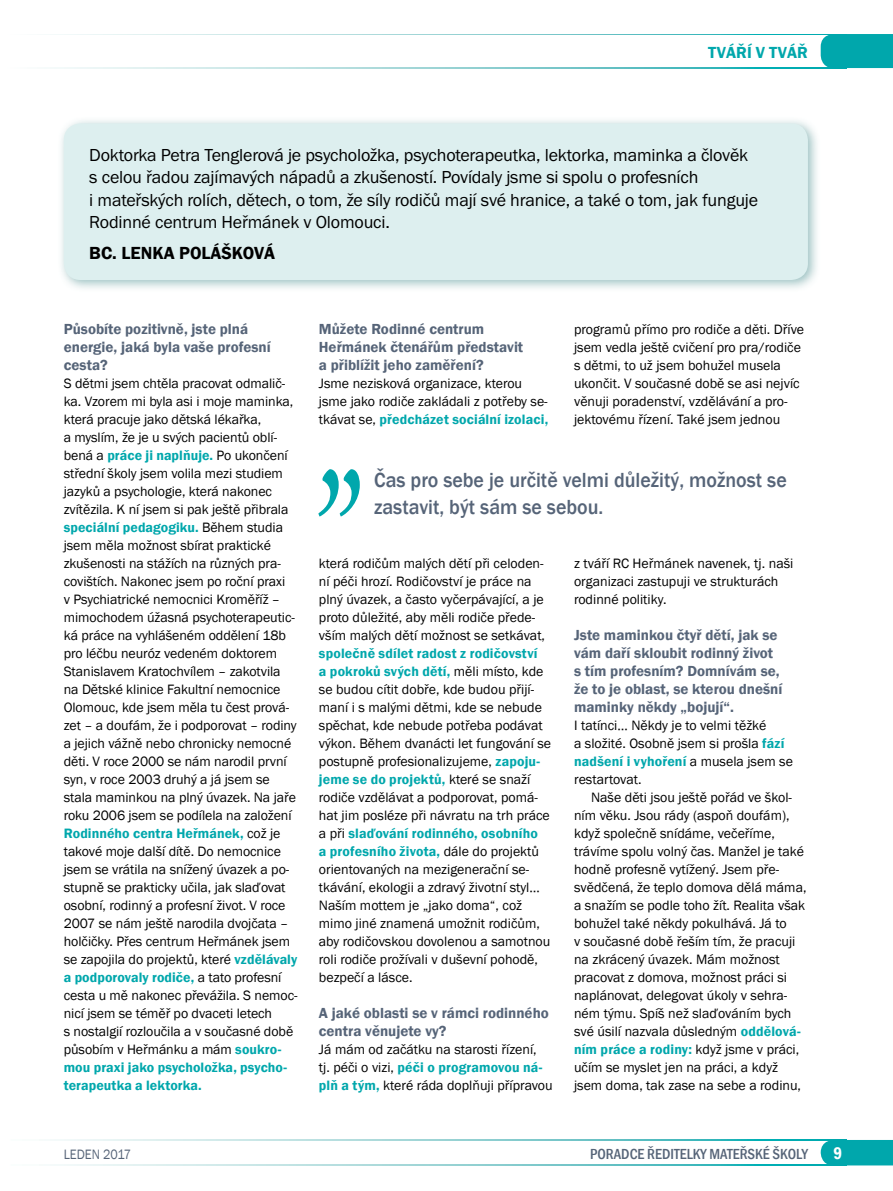
<style>
.page{position:relative;width:893px;height:1191px;background:#fff}
.page>*{position:absolute;margin:0;border:0;box-sizing:border-box;transform-origin:0 0}
.t1{font:249px "Arno Pro Display";color:#00a7ac;scale:.7 1}
.t2{font:500 21px/27px "Franklin Gothic";color:#566478;scale:.95 1}
.t3{font:18px/22.5px "Franklin Got Itc TOT Boo";letter-spacing:-.01em;color:#000}
.t4{font:600 18px "Franklin Gothic";color:#000}
.t5{font:600 condensed 17.25px "Franklin Gothic";color:#fff}
.t6{font:600 16.5px "Franklin Gothic";letter-spacing:.035em;color:#00a7ac}
.t7{font:600 15px/18px "Franklin Gothic";color:#566478}
.t8{font:500 condensed 15px "Franklin Gothic";color:#566478}
.t9{font:13.95px/18px "Franklin Gothic";color:#000}
.t10{font:13.95px "Franklin Gothic";color:#566478;scale:.9 1}
.s1{font-weight:600;color:#00a7ac}
</style>
<div class="page">
<svg style="left:54px;top:1140px;width:767px;height:1px"></svg>
<svg style="left:54px;top:1164px;width:767px;height:1px"></svg>
<svg style="left:54px;top:67px;width:767px;height:1px"></svg>
<svg style="left:54px;top:34px;width:767px;height:1px"></svg>
<div style="left:821px;top:1140px;width:72px;height:25px;background:#00a7ac"></div>
<div style="left:821px;top:34px;width:72px;height:34px;background:#00a7ac"></div>
<img style="left:61px;top:120px;width:756px;height:169px">
<div style="left:64px;top:123px;width:744px;height:157px;background:#ddefef;border-radius:17px"></div>
<p class="t6" style="left:708px;top:42px;width:101px">tváří v tvář</p>
<p class="t3" style="left:89px;top:144px;width:670px">Doktorka Petra Tenglerová je psycholožka, psychoterapeutka, lektorka, maminka a člověk s celou řadou zajímavých nápadů a zkušeností. Povídaly jsme si spolu o profesních<br>i mateřských rolích, dětech, o tom, že síly rodičů mají své hranice, a také o tom, jak funguje Rodinné centrum Heřmánek v Olomouci.</p>
<p class="t4" style="left:89px;top:242px;width:186px">BC. LENKA POLáŠKOvá</p>
<p class="t7" style="left:64px;top:320px;width:208px">Působíte pozitivně, jste plná energie, jaká byla vaše profesní cesta?</p>
<p class="t9" style="left:64px;top:375px;width:235px">S dětmi jsem chtěla pracovat odmalič&shy;ka. Vzorem mi byla asi i moje maminka, která pracuje jako dětská lékařka,<br>a myslím, že je u svých pacientů oblí&shy;bená a <span class="s1">práce ji naplňuje.</span> Po ukončení střední školy jsem volila mezi studiem jazyků a psychologie, která nakonec zvítězila. K ní jsem si pak ještě přibrala <span class="s1">speciální pedagogiku.</span> Během studia jsem měla možnost sbírat praktické zkušenosti na stážích na různých pra&shy;covištích. Nakonec jsem po roční praxi<br>v Psychiatrické nemocnici Kroměříž – mimochodem úžasná psychoterapeutic&shy;ká práce na vyhlášeném oddělení 18b pro léčbu neuróz vedeném doktorem Stanislavem Kratochvílem – zakotvila na Dětské klinice Fakultní nemocnice Olomouc, kde jsem měla tu čest prová&shy;zet – a doufám, že i podporovat – rodiny a jejich vážně nebo chronicky nemocné děti. V roce 2000 se nám narodil první syn, v roce 2003 druhý a já jsem se stala maminkou na plný úvazek. Na jaře roku 2006 jsem se podílela na založení <span class="s1">Rodinného centra Heřmánek,</span> což je takové moje další dítě. Do nemocnice jsem se vrátila na snížený úvazek a po&shy;stupně se prakticky učila, jak slaďovat osobní, rodinný a profesní život. V roce 2007 se nám ještě narodila dvojčata – holčičky. Přes centrum Heřmánek jsem se zapojila do projektů, které <span class="s1">vzdělávaly a podporovaly rodiče,</span> a tato profesní cesta u mě nakonec převážila. S nemoc&shy;nicí jsem se téměř po dvaceti letech<br>s nostalgií rozloučila a v současné době působím v Heřmánku a mám <span class="s1">soukro&shy;mou praxi jako psycholožka, psycho&shy;terapeutka a lektorka.</span></p>
<p class="t7" style="left:319px;top:320px;width:206px">Můžete Rodinné centrum<br>Heřmánek čtenářům představit a přiblížit jeho zaměření?</p>
<p class="t9" style="left:319px;top:375px;width:231px">Jsme nezisková organizace, kterou jsme jako rodiče zakládali z potřeby se&shy;tkávat se, <span class="s1">předcházet sociální izolaci,</span></p>
<p class="t9" style="left:574px;top:321px;width:231px">programů přímo pro rodiče a děti. Dříve jsem vedla ještě cvičení pro pra/rodiče s dětmi, to už jsem bohužel musela ukončit. V současné době se asi nejvíc věnuji poradenství, vzdělávání a pro&shy;jektovému řízení. Také jsem jednou</p>
<h1 class="t1" style="left:313px;top:423px;width:76px">”</h1>
<h2 class="t2" style="left:374px;top:467px;width:436px">Čas pro sebe je určitě velmi důležitý, možnost se zastavit, být sám se sebou.</h2>
<p class="t9" style="left:319px;top:555px;width:228px">která rodičům malých dětí při celoden&shy;ní péči hrozí. Rodičovství je práce na plný úvazek, a často vyčerpávající, a je proto důležité, aby měli rodiče přede&shy;vším malých dětí možnost se setkávat,</p>
<p class="t9" style="left:319px;top:645px;width:234px"><span class="s1">společně sdílet radost z rodičovství<br>a pokroků svých dětí,</span> měli místo, kde se budou cítit dobře, kde budou přijí&shy;maní i s malými dětmi, kde se nebude spěchat, kde nebude potřeba podávat výkon. Během dvanácti let fungování se postupně profesionalizujeme, <span class="s1">zapoju&shy;jeme se do projektů,</span> které se snaží rodiče vzdělávat a podporovat, pomá&shy;hat jim posléze při návratu na trh práce a při <span class="s1">slaďování rodinného, osobního<br>a profesního života,</span> dále do projektů orientovaných na mezigenerační se&shy;tkávání, ekologii a zdravý životní styl… Naším mottem je „jako doma“, což mimo jiné znamená umožnit rodičům, aby rodičovskou dovolenou a samotnou roli rodiče prožívali v duševní pohodě, bezpečí a lásce.</p>
<p class="t7" style="left:319px;top:1004px;width:231px">A jaké oblasti se v rámci rodinného centra věnujete vy?</p>
<p class="t9" style="left:319px;top:1041px;width:235px">Já mám od začátku na starosti řízení,<br>tj. péči o vizi, <span class="s1">péči o programovou ná&shy;plň a tým,</span> které ráda doplňuji přípravou</p>
<p class="t9" style="left:574px;top:555px;width:221px">z tváří RC Heřmánek navenek, tj. naši organizaci zastupuji ve strukturách rodinné politiky.</p>
<p class="t7" style="left:574px;top:626px;width:210px">Jste maminkou čtyř dětí, jak se vám daří skloubit rodinný život s tím profesním? Domnívám se, že to je oblast, se kterou dnešní maminky někdy „bojují“.</p>
<p class="t9" style="left:574px;top:717px;width:220px">I tatínci… Někdy je to velmi těžké<br>a složité. Osobně jsem si prošla <span class="s1">fází nadšení i vyhoření</span> a musela jsem se restartovat.</p>
<p class="t9" style="left:574px;top:789px;width:234px;text-indent:17px">Naše děti jsou ještě pořád ve škol&shy;ním věku. Jsou rády (aspoň doufám), když společně snídáme, večeříme, trávíme spolu volný čas. Manžel je také hodně profesně vytížený. Jsem pře&shy;svědčená, že teplo domova dělá máma, a snažím se podle toho žít. Realita však bohužel také někdy pokulhává. Já to<br>v současné době řeším tím, že pracuji na zkrácený úvazek. Mám možnost pracovat z domova, možnost práci si naplánovat, delegovat úkoly v sehra&shy;ném týmu. Spíš než slaďováním bych své úsilí nazvala důsledným <span class="s1">oddělová&shy;ním práce a rodiny:</span> když jsme v práci, učím se myslet jen na práci, a když jsem doma, tak zase na sebe a rodinu,</p>
<p class="t10" style="left:64px;top:1145px;width:77px">leden 2017</p>
<p class="t8" style="left:590px;top:1144px;width:219px">PORADCE ŘEDITELKY MATEŘSKÉ ŠKOLY</p>
<p class="t5" style="left:833px;top:1141px;width:10px">9</p>
</div>
